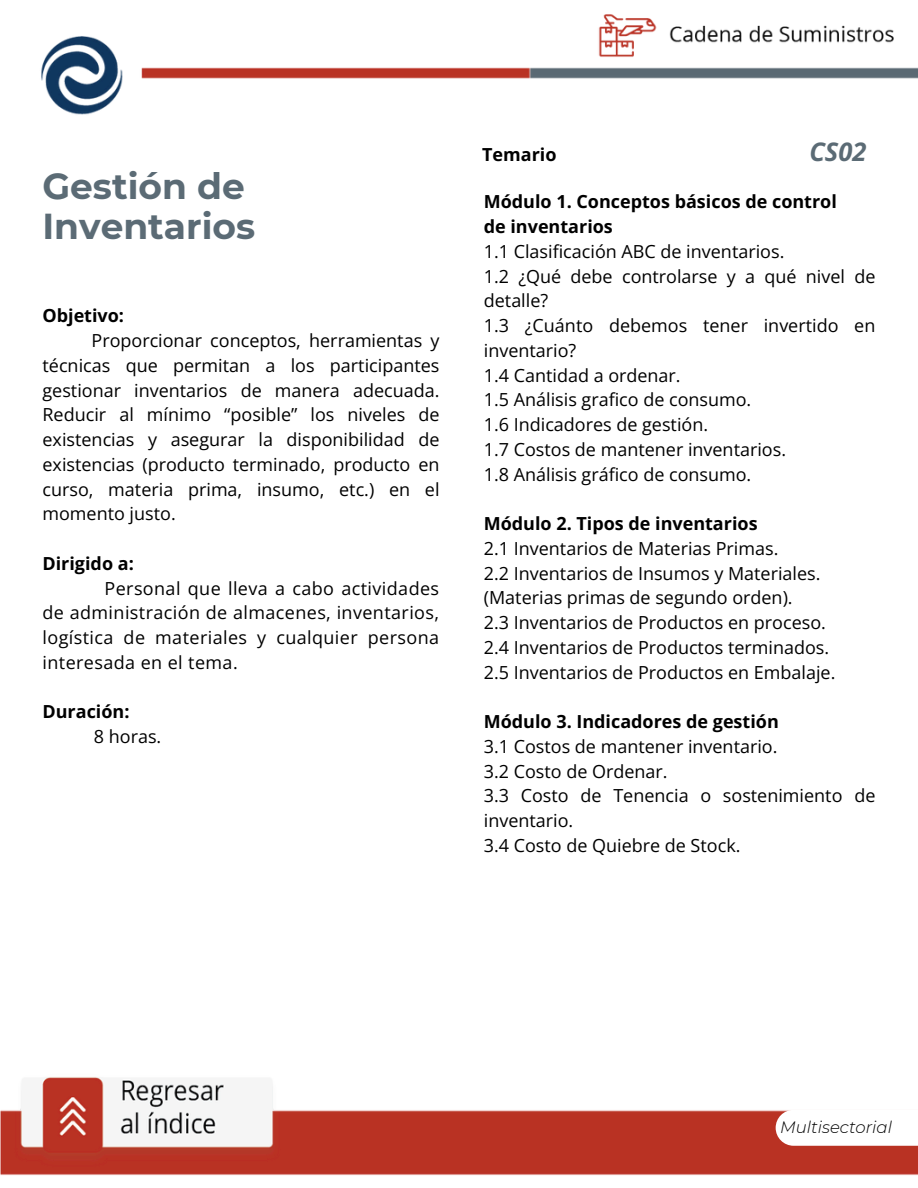
<style>
.page{position:relative;width:918px;height:1188px;background:#fff}
.page>*{position:absolute;margin:0;border:0;box-sizing:border-box;transform-origin:0 0}
.t1{font:700 36px/39.3px "Montserrat";color:#5b6b75}
.t2{font:italic 700 25.5px "Open Sans";color:#5b6b75}
.t3{font:18px/24.8px "Open Sans";color:#000}
.t4{font:700 18px/24.8px "Open Sans";color:#000}
.t5{font:italic 300 16.5px "Montserrat";color:#000}
</style>
<div class="page">
<img style="left:0;top:14px;width:918px;height:1161px">
<svg style="left:776px;top:1110px;width:142px;height:36px"></svg>
<h1 class="t1" style="left:43px;top:167px;width:214px">Gestión de<br>Inventarios</h1>
<p class="t4" style="left:43px;top:303px;width:83px">Objetivo:</p>
<p class="t3" style="left:43px;top:328px;width:399px;text-align:justify;text-indent:49px">Proporcionar conceptos, herramientas y técnicas que permitan a los participantes gestionar inventarios de manera adecuada.<br>Reducir al mínimo “posible” los niveles de existencias y asegurar la disponibilidad de existencias (producto terminado, producto en curso, materia prima, insumo, etc.) en el momento justo.</p>
<p class="t4" style="left:43px;top:551px;width:93px">Dirigido a:</p>
<p class="t3" style="left:43px;top:575px;width:398px;text-align:justify;text-indent:62px">Personal que lleva a cabo actividades de administración de almacenes, inventarios, logística de materiales y cualquier persona interesada en el tema.</p>
<p class="t4" style="left:43px;top:699px;width:89px">Duración:</p>
<p class="t3" style="left:94px;top:724px;width:69px">8 horas.</p>
<h2 class="t2" style="left:809px;top:134px;width:59px">CS02</h2>
<p class="t4" style="left:482px;top:142px;width:76px">Temario</p>
<p class="t4" style="left:484px;top:189px;width:355px">Módulo 1. Conceptos básicos de control de inventarios</p>
<p class="t3" style="left:484px;top:238px;width:393px">1.1 Clasificación ABC de inventarios.<br>1.2 ¿Qué debe controlarse y a qué nivel de detalle?<br>1.3 ¿Cuánto debemos tener invertido en inventario?<br>1.4 Cantidad a ordenar.<br>1.5 Análisis grafico de consumo.<br>1.6 Indicadores de gestión.<br>1.7 Costos de mantener inventarios.<br>1.8 Análisis gráfico de consumo.</p>
<p class="t4" style="left:484px;top:511px;width:275px">Módulo 2. Tipos de inventarios</p>
<p class="t3" style="left:484px;top:535px;width:353px">2.1 Inventarios de Materias Primas.<br>2.2 Inventarios de Insumos y Materiales. (Materias primas de segundo orden).<br>2.3 Inventarios de Productos en proceso.<br>2.4 Inventarios de Productos terminados.<br>2.5 Inventarios de Productos en Embalaje.</p>
<p class="t4" style="left:484px;top:709px;width:297px">Módulo 3. Indicadores de gestión</p>
<p class="t3" style="left:484px;top:733px;width:393px">3.1 Costos de mantener inventario.<br>3.2 Costo de Ordenar.<br>3.3 Costo de Tenencia o sostenimiento de inventario.<br>3.4 Costo de Quiebre de Stock.</p>
<p class="t5" style="left:780px;top:1118px;width:113px">Multisectorial</p>
</div>
